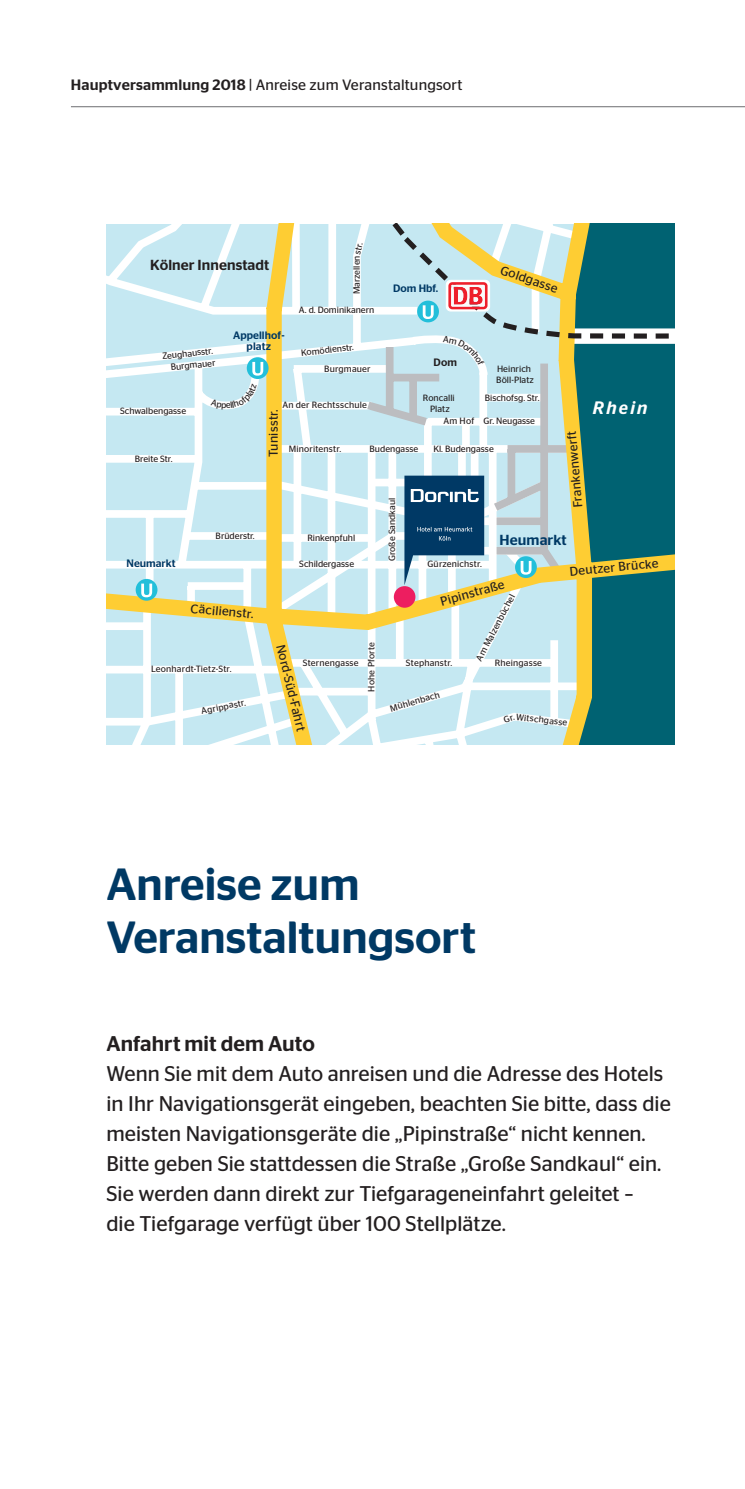
<style>
.page{position:relative;width:745px;height:1489px;background:#fff}
.page>*{position:absolute;margin:0;border:0;box-sizing:border-box;transform-origin:0 0}
.t1{font:500 45px/52.5px "Stag Sans";color:#003964}
.t2{font:21.25px/30px "Stag Sans";color:#231f20}
.t3{font:500 21.25px "Stag Sans";color:#231f20}
.t4{font:italic 500 18px "Stag Sans";letter-spacing:.12em;color:#fff}
.t5{font:15px "Stag Sans";letter-spacing:.01em;color:#231f20}
.t6{font:500 14.5px "Stag Sans";letter-spacing:.005em;color:#231f20}
.t7{font:500 14.5px "Stag Sans";letter-spacing:.005em;color:#003965}
.t8{font:12.75px "Stag Sans";letter-spacing:.025em;color:#231f20}
.t9{font:500 10.75px/11px "Stag Sans";letter-spacing:.005em;color:#003965;text-align:center}
.t10{font:500 10.75px "Stag Sans";color:#231f20}
.t11{font:9px/11px "Stag Sans";letter-spacing:.005em;color:#231f20;text-align:right}
.t12{font:9px "Stag Sans";letter-spacing:.025em;color:#231f20}
.s1{font-weight:500}
</style>
<div class="page">
<hr style="left:71px;top:106px;width:673px;height:1px;background:#6c6d70">
<svg style="left:106px;top:224px;width:568px;height:520px"></svg>
<svg style="left:246px;top:357px;width:22px;height:22px"></svg>
<svg style="left:252px;top:362px;width:11px;height:13px"></svg>
<div style="left:136px;top:579px;width:21px;height:21px;background:#23bfda;border-radius:50%"></div>
<svg style="left:141px;top:583px;width:11px;height:14px"></svg>
<svg style="left:514px;top:556px;width:22px;height:22px"></svg>
<svg style="left:520px;top:561px;width:11px;height:13px"></svg>
<svg style="left:175px;top:224px;width:499px;height:117px;background:#adcfcc"></svg>
<svg style="left:445px;top:280px;width:44px;height:31px"></svg>
<svg style="left:565px;top:224px;width:24px;height:137px;background:#9da860"></svg>
<div style="left:393px;top:586px;width:22px;height:21px;background:#ed1e60;border-radius:50%"></div>
<svg style="left:404px;top:475px;width:80px;height:110px;background:#487594"></svg>
<svg style="left:503px;top:714px;width:11px;height:8px"></svg>
<svg style="left:210px;top:383px;width:47px;height:26px"></svg>
<svg style="left:443px;top:336px;width:41px;height:30px"></svg>
<h3 class="t5" style="left:71px;top:76px;width:393px"><span class="s1">Hauptversammlung 2018</span> | Anreise zum Veranstaltungsort</h3>
<h3 class="t6" style="left:150px;top:256px;width:120px">Kölner Innenstadt</h3>
<p class="t11" style="left:162px;top:350px;width:54px;line-height:12.2px;rotate:-6deg">Zeughausstr.<br>Burgmauer</p>
<p class="t9" style="left:233px;top:330px;width:53px">Appellhof&shy;platz</p>
<p class="t11" style="left:351px;top:252px;width:13px;rotate:-75deg">str.</p>
<p class="t11" style="left:351px;top:294px;width:40px;rotate:-90deg">Marzellen</p>
<p class="t11" style="left:299px;top:305px;width:77px">A. d. Dominikanern</p>
<p class="t11" style="left:300px;top:347px;width:54px;rotate:-6deg">Komödienstr.</p>
<p class="t11" style="left:324px;top:363px;width:48px">Burgmauer</p>
<p class="t9" style="left:393px;top:283px;width:47px">Dom Hbf.</p>
<p class="t10" style="left:433px;top:356px;width:25px">Dom</p>
<h3 class="t8" style="left:503px;top:262px;width:61px;rotate:19deg">Goldgasse</h3>
<p class="t11" style="left:496px;top:363px;width:39px;text-align:left">Heinrich<br>Böll-Platz</p>
<p class="t11" style="left:120px;top:405px;width:67px">Schwalbengasse</p>
<p class="t11" style="left:135px;top:453px;width:39px">Breite Str.</p>
<p class="t9" style="left:126px;top:558px;width:50px">Neumarkt</p>
<p class="t11" style="left:215px;top:530px;width:41px">Brüderstr.</p>
<h3 class="t8" style="left:191px;top:601px;width:65px;rotate:5deg">Cäcilienstr.</h3>
<p class="t11" style="left:151px;top:663px;width:82px">Leonhardt-Tietz-Str.</p>
<p class="t11" style="left:200px;top:705px;width:47px;rotate:-11deg">Agrippastr.</p>
<p class="t11" style="left:484px;top:392px;width:56px">Bischofsg. Str.</p>
<p class="t11" style="left:422px;top:392px;width:33px;text-align:center">Roncalli<br>Platz</p>
<h3 class="t4" style="left:592px;top:397px;width:56px">Rhein</h3>
<p class="t12" style="left:282px;top:400px;width:86px">An der Rechtsschule</p>
<h3 class="t8" style="left:266px;top:457px;width:50px;rotate:-90deg">Tunisstr.</h3>
<p class="t11" style="left:443px;top:416px;width:93px">Am Hof Gr. Neugasse</p>
<h3 class="t8" style="left:570px;top:508px;width:79px;rotate:-95deg">Frankenwerft</h3>
<p class="t11" style="left:288px;top:443px;width:54px">Minoritenstr.</p>
<p class="t11" style="left:369px;top:443px;width:50px">Budengasse</p>
<p class="t11" style="left:433px;top:443px;width:62px">Kl. Budengasse</p>
<p class="t11" style="left:386px;top:561px;width:64px;rotate:-90deg">Große Sandkaul</p>
<p class="t11" style="left:307px;top:532px;width:49px">Rinkenpfuhl</p>
<h3 class="t7" style="left:499px;top:531px;width:68px">Heumarkt</h3>
<h3 class="t8" style="left:568px;top:564px;width:90px;rotate:-6deg">Deutzer Brücke</h3>
<p class="t11" style="left:427px;top:558px;width:56px">Gürzenichstr.</p>
<p class="t11" style="left:299px;top:558px;width:56px">Schildergasse</p>
<h3 class="t8" style="left:438px;top:594px;width:67px;rotate:-15deg">Pipinstraße</h3>
<p class="t11" style="left:473px;top:658px;width:75px;rotate:-63deg">Am Malzenbüchel</p>
<p class="t11" style="left:365px;top:691px;width:51px;rotate:-90deg">Hohe Pforte</p>
<h3 class="t8" style="left:287px;top:643px;width:90px;rotate:76deg">Nord-Süd-Fahrt</h3>
<p class="t11" style="left:302px;top:657px;width:57px">Sternengasse</p>
<p class="t11" style="left:405px;top:657px;width:48px">Stephanstr.</p>
<p class="t11" style="left:494px;top:657px;width:49px">Rheingasse</p>
<p class="t11" style="left:388px;top:703px;width:53px;rotate:-16deg">Mühlenbach</p>
<p class="t11" style="left:516px;top:711px;width:53px;rotate:7deg">Witschgasse</p>
<h1 class="t1" style="left:106px;top:858px;width:371px">Anreise zum<br>Veranstaltungsort</h1>
<h2 class="t3" style="left:106px;top:1030px;width:210px">Anfahrt mit dem Auto</h2>
<p class="t2" style="left:106px;top:1057px;width:565px">Wenn Sie mit dem Auto anreisen und die Adresse des Hotels in Ihr Navigationsgerät eingeben, beachten Sie bitte, dass die meisten Navigationsgeräte die „Pipinstraße“ nicht kennen.<br>Bitte geben Sie stattdessen die Straße „Große Sandkaul“ ein.<br>Sie werden dann direkt zur Tiefgarageneinfahrt geleitet –<br>die Tiefgarage verfügt über 100 Stellplätze.</p>
</div>
